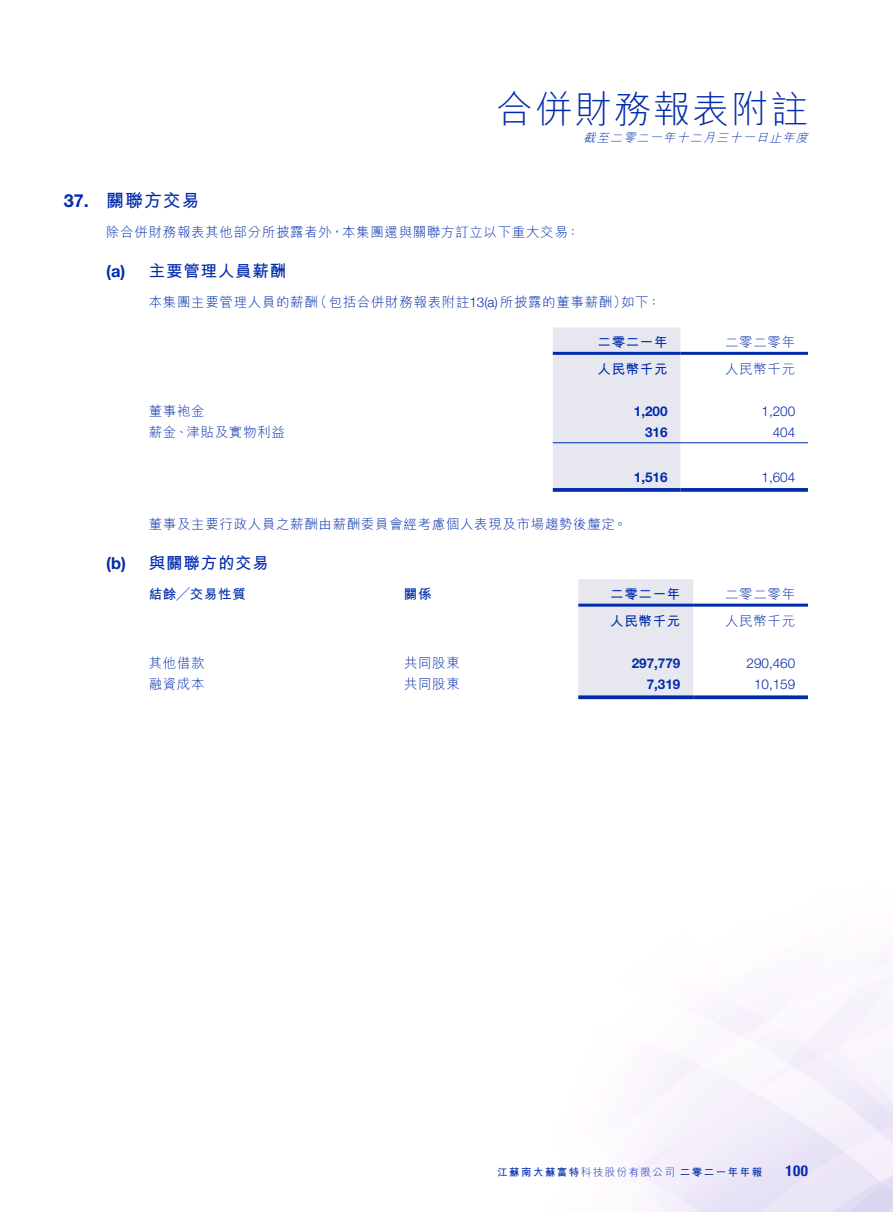
<style>
.page{position:relative;width:893px;height:1212px;background:#fff}
.page>*{position:absolute;margin:0;border:0;box-sizing:border-box;transform-origin:0 0}
.t1{font:300 37.5px "M Hei HK";letter-spacing:.045em;color:#002baa}
.t2{font:700 18px "M Hei HK";letter-spacing:.05em;color:#002baa}
.t3{font:700 16.5px "M Hei HK";letter-spacing:.05em;color:#002baa}
.t4{font:700 condensed 15px "Helvetica Neue LT Std";color:#002baa}
.t5{font:300 13.5px "M Hei HK";letter-spacing:.05em;color:#002baa}
.t6{font:700 13.5px "M Hei HK";letter-spacing:.05em;color:#002baa}
.t7{font:300 13.5px "Helvetica Neue LT Std";color:#002baa}
.t8{font:700 13.5px "Helvetica Neue LT Std";color:#002baa}
.t9{font:italic 300 12px "M Hei HK";color:#002baa}
.t10{font:700 10.5px "M Hei HK";letter-spacing:.14em;color:#002baa}
.s1{font-family:"Helvetica Neue LT Std"}
.s2{font-weight:300}
</style>
<div class="page">
<div style="left:553px;top:327px;width:127px;height:161px;background:#e6e7ef"></div>
<hr style="left:553px;top:352px;width:127px;height:3px;background:#002baa">
<hr style="left:680px;top:352px;width:128px;height:3px;background:#002baa">
<hr style="left:553px;top:442px;width:127px;height:1px;background:#002baa">
<hr style="left:680px;top:442px;width:128px;height:1px;background:#002baa">
<svg style="left:553px;top:488px;width:127px;height:4px"></svg>
<svg style="left:680px;top:488px;width:128px;height:4px"></svg>
<div style="left:578px;top:579px;width:115px;height:116px;background:#e6e7ef"></div>
<hr style="left:578px;top:604px;width:115px;height:3px;background:#002baa">
<hr style="left:693px;top:604px;width:115px;height:3px;background:#002baa">
<svg style="left:578px;top:695px;width:115px;height:4px"></svg>
<svg style="left:693px;top:695px;width:115px;height:4px"></svg>
<h1 class="t1" style="left:496px;top:90px;width:313px">合併財務報表附註</h1>
<p class="t9" style="left:583px;top:132px;width:229px">截至二零二一年十二月三十一日止年度</p>
<h2 class="t2" style="left:64px;top:188px;width:137px"><span class="s1">37.</span> 關聯方交易</h2>
<p class="t5" style="left:106px;top:225px;width:475px">除合併財務報表其他部分所披露者外，本集團還與關聯方訂立以下重大交易：</p>
<p class="t3" style="left:106px;top:259px;width:182px"><span class="s1">(a)</span> 主要管理人員薪酬</p>
<p class="t5" style="left:149px;top:295px;width:513px">本集團主要管理人員的薪酬（包括合併財務報表附註<span class="s1">13(a)</span>所披露的董事薪酬）如下：</p>
<p class="t6" style="left:597px;top:332px;width:72px">二零二一年</p>
<p class="t5" style="left:725px;top:335px;width:72px">二零二零年</p>
<p class="t6" style="left:597px;top:359px;width:72px">人民幣千元</p>
<p class="t5" style="left:725px;top:362px;width:72px">人民幣千元</p>
<p class="t5" style="left:149px;top:404px;width:57px">董事袍金</p>
<p class="t8" style="left:634px;top:403px;width:35px">1,200</p>
<p class="t7" style="left:761px;top:403px;width:35px">1,200</p>
<p class="t5" style="left:149px;top:425px;width:138px">薪金、津貼及實物利益</p>
<p class="t8" style="left:645px;top:424px;width:24px">316</p>
<p class="t7" style="left:773px;top:424px;width:24px">404</p>
<p class="t8" style="left:634px;top:468px;width:35px">1,516</p>
<p class="t7" style="left:761px;top:468px;width:35px">1,604</p>
<p class="t5" style="left:149px;top:517px;width:480px">董事及主要行政人員之薪酬由薪酬委員會經考慮個人表現及市場趨勢後釐定。</p>
<p class="t3" style="left:106px;top:551px;width:164px"><span class="s1">(b)</span> 與關聯方的交易</p>
<p class="t6" style="left:149px;top:584px;width:99px">結餘╱交易性質</p>
<p class="t6" style="left:404px;top:584px;width:29px">關係</p>
<p class="t6" style="left:610px;top:584px;width:72px">二零二一年</p>
<p class="t5" style="left:725px;top:587px;width:72px">二零二零年</p>
<p class="t6" style="left:610px;top:611px;width:72px">人民幣千元</p>
<p class="t5" style="left:725px;top:614px;width:72px">人民幣千元</p>
<p class="t5" style="left:149px;top:656px;width:57px">其他借款</p>
<p class="t5" style="left:404px;top:656px;width:57px">共同股東</p>
<p class="t8" style="left:632px;top:655px;width:50px">297,779</p>
<p class="t7" style="left:747px;top:655px;width:50px">290,460</p>
<p class="t5" style="left:149px;top:677px;width:57px">融資成本</p>
<p class="t5" style="left:404px;top:677px;width:57px">共同股東</p>
<p class="t8" style="left:647px;top:676px;width:35px">7,319</p>
<p class="t7" style="left:754px;top:676px;width:43px">10,159</p>
<p class="t10" style="left:497px;top:1165px;width:267px">江蘇南大蘇富特<span class="s2">科技股份有限公司</span>二零二一年年報</p>
<p class="t4" style="left:786px;top:1161px;width:24px">100</p>
</div>
